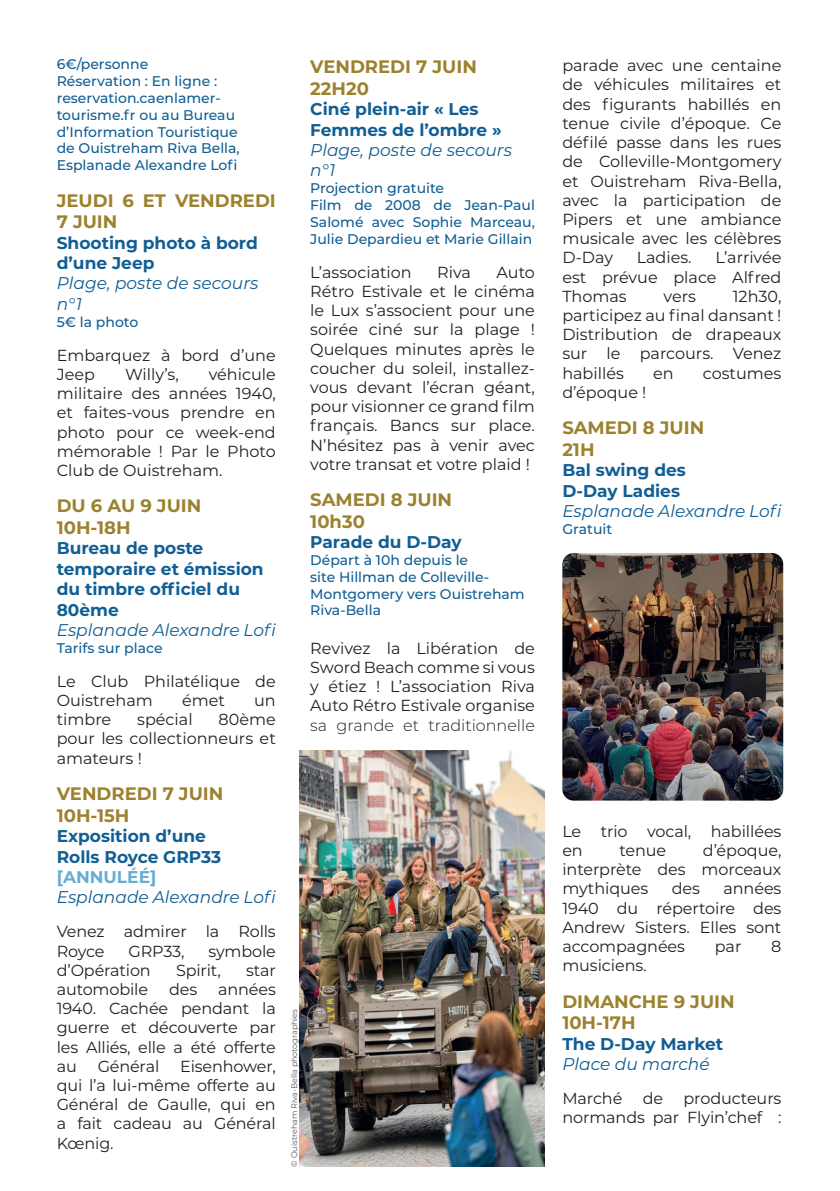
<style>
.page{position:relative;width:840px;height:1191px;background:#fff}
.page>*{position:absolute;margin:0;border:0;box-sizing:border-box;transform-origin:0 0}
.t1{font:700 18px/21.6px "Montserrat";color:#9c812e}
.t2{font:700 17px/20.4px "Montserrat";color:#105e94}
.t3{font:italic 17px/20.4px "Montserrat";color:#105e94}
.t4{font:700 17px "Montserrat";color:#66acd4}
.t5{font:16px/19.2px "Montserrat";letter-spacing:-.005em;color:#231f20;text-align:justify}
.t6{font:300 16px "Montserrat";color:#231f20}
.t7{font:500 14px/16.8px "Montserrat";color:#105e94}
.t8{font:300 8px "Montserrat";color:#231f20}
</style>
<div class="page">
<img style="left:562px;top:553px;width:220px;height:247px">
<img style="left:299px;top:751px;width:245px;height:415px">
<p class="t7" style="left:57px;top:55px;width:184px">6€/personne<br>Réservation : En ligne : reservation.caenlamer&shy;tourisme.fr ou au Bureau d’Information Touristique de Ouistreham Riva Bella,<br>Esplanade Alexandre Lofi</p>
<p class="t1" style="left:57px;top:188px;width:220px">JEUDI 6 ET VENDREDI<br>7 JUIN</p>
<p class="t2" style="left:57px;top:231px;width:202px">Shooting photo à bord d’une Jeep</p>
<p class="t3" style="left:57px;top:272px;width:203px">Plage, poste de secours n°1</p>
<p class="t7" style="left:57px;top:313px;width:83px">5€ la photo</p>
<p class="t5" style="left:57px;top:345px;width:220px">Embarquez à bord d’une<br>Jeep</p>
<p class="t5" style="left:125px;top:364px;width:55px">Willy’s,</p>
<p class="t5" style="left:57px;top:364px;width:220px;text-indent:152px">véhicule militaire des années 1940, et faites-vous prendre en photo pour ce week-end mémorable ! Par le Photo Club de Ouistreham.</p>
<p class="t1" style="left:57px;top:494px;width:146px">DU 6 AU 9 JUIN<br>10H-18H</p>
<p class="t2" style="left:57px;top:537px;width:208px">Bureau de poste temporaire et émission du timbre officiel du<br>80ème</p>
<p class="t3" style="left:57px;top:619px;width:220px">Esplanade Alexandre Lofi</p>
<p class="t7" style="left:57px;top:639px;width:107px">Tarifs sur place</p>
<p class="t5" style="left:57px;top:671px;width:220px">Le Club Philatélique de<br>Ouistreham</p>
<p class="t5" style="left:182px;top:690px;width:44px">émet</p>
<p class="t5" style="left:254px;top:690px;width:23px">un</p>
<p class="t5" style="left:57px;top:709px;width:56px">timbre</p>
<p class="t5" style="left:137px;top:709px;width:57px">spécial</p>
<p class="t5" style="left:57px;top:709px;width:220px;text-indent:162px">80ème pour les collectionneurs et amateurs !</p>
<p class="t1" style="left:57px;top:782px;width:168px">VENDREDI 7 JUIN<br>10H-15H</p>
<p class="t2" style="left:57px;top:825px;width:166px">Exposition d’une<br>Rolls Royce GRP33</p>
<p class="t4" style="left:57px;top:864px;width:101px">[ANNULÉÉ]</p>
<p class="t3" style="left:57px;top:886px;width:220px">Esplanade Alexandre Lofi</p>
<p class="t5" style="left:57px;top:921px;width:220px">Venez admirer la Rolls<br>Royce</p>
<p class="t5" style="left:128px;top:940px;width:57px">GRP33,</p>
<p class="t5" style="left:208px;top:940px;width:69px">symbole</p>
<p class="t5" style="left:57px;top:960px;width:95px">d’Opération</p>
<p class="t5" style="left:176px;top:960px;width:46px">Spirit,</p>
<p class="t5" style="left:246px;top:960px;width:31px">star</p>
<p class="t5" style="left:57px;top:979px;width:93px">automobile</p>
<p class="t5" style="left:169px;top:979px;width:30px">des</p>
<p class="t5" style="left:57px;top:979px;width:220px;text-indent:161px">années 1940. Cachée pendant la guerre et découverte par les Alliés, elle a été offerte au</p>
<p class="t5" style="left:57px;top:1056px;width:220px;text-indent:123px">Eisenhower, qui l’a lui-même offerte au Général de Gaulle, qui en a fait cadeau au Général Kœnig.</p>
<p class="t5" style="left:98px;top:1056px;width:63px">Général</p>
<p class="t1" style="left:310px;top:55px;width:168px">VENDREDI 7 JUIN<br>22H20</p>
<p class="t2" style="left:310px;top:98px;width:193px">Ciné plein-air « Les<br>Femmes de l’ombre »</p>
<p class="t3" style="left:310px;top:139px;width:203px">Plage, poste de secours n°1</p>
<p class="t7" style="left:310px;top:179px;width:226px">Projection gratuite<br>Film de 2008 de Jean-Paul<br>Salomé avec Sophie Marceau,<br>Julie Depardieu et Marie Gillain</p>
<p class="t5" style="left:310px;top:262px;width:103px">L’association</p>
<p class="t5" style="left:437px;top:262px;width:35px">Riva</p>
<p class="t5" style="left:310px;top:262px;width:226px;text-indent:186px">Auto Rétro Estivale et le cinéma le Lux s’associent pour une soirée ciné sur la plage !<br>Quelques minutes après le coucher du soleil, installez&shy;vous devant l’écran géant, pour visionner ce grand film français. Bancs sur place.<br>N’hésitez pas à venir avec votre transat et votre plaid !</p>
<p class="t1" style="left:310px;top:488px;width:143px">SAMEDI 8 JUIN<br>10h30</p>
<p class="t2" style="left:310px;top:531px;width:153px">Parade du D-Day</p>
<p class="t7" style="left:310px;top:551px;width:216px">Départ à 10h depuis le<br>site Hillman de Colleville-<br>Montgomery vers Ouistreham<br>Riva-Bella</p>
<p class="t5" style="left:310px;top:638px;width:226px">Revivez la Libération de Sword Beach comme si vous y étiez ! L’association Riva Auto Rétro Estivale organise</p>
<p class="t6" style="left:310px;top:714px;width:226px">sa grande et traditionnelle</p>
<p class="t8" style="left:288px;top:1166px;width:159px;rotate:-90deg">© Ouistreham Riva-Bella photographies</p>
<p class="t5" style="left:562px;top:55px;width:220px">parade avec une centaine de véhicules militaires et des figurants habillés en tenue civile d’époque. Ce défilé passe dans les rues de Colleville-Montgomery et Ouistreham Riva-Bella, avec la participation de Pipers et une ambiance musicale avec les célèbres D-Day</p>
<p class="t5" style="left:562px;top:247px;width:220px;text-indent:153px">L’arrivée est prévue place Alfred Thomas</p>
<p class="t5" style="left:636px;top:247px;width:56px">Ladies.</p>
<p class="t5" style="left:562px;top:286px;width:220px;text-indent:170px">12h30, participez au final dansant !<br>Distribution de drapeaux sur le parcours. Venez habillés</p>
<p class="t5" style="left:663px;top:286px;width:34px">vers</p>
<p class="t5" style="left:652px;top:363px;width:22px">en</p>
<p class="t5" style="left:702px;top:363px;width:80px">costumes</p>
<p class="t5" style="left:562px;top:382px;width:85px">d’époque !</p>
<p class="t1" style="left:562px;top:416px;width:143px">SAMEDI 8 JUIN<br>21H</p>
<p class="t2" style="left:562px;top:459px;width:125px">Bal swing des<br>D-Day Ladies</p>
<p class="t3" style="left:562px;top:500px;width:220px">Esplanade Alexandre Lofi</p>
<p class="t7" style="left:562px;top:520px;width:51px">Gratuit</p>
<p class="t5" style="left:562px;top:821px;width:220px">Le trio vocal, habillées en</p>
<p class="t5" style="left:562px;top:840px;width:220px;text-indent:140px">d’époque, interprète des morceaux mythiques</p>
<p class="t5" style="left:619px;top:840px;width:48px">tenue</p>
<p class="t5" style="left:671px;top:878px;width:30px">des</p>
<p class="t5" style="left:562px;top:878px;width:220px;text-indent:161px">années 1940 du répertoire des Andrew Sisters. Elles sont accompagnées</p>
<p class="t5" style="left:714px;top:936px;width:28px">par</p>
<p class="t5" style="left:770px;top:936px;width:12px">8</p>
<p class="t5" style="left:562px;top:955px;width:86px">musiciens.</p>
<p class="t1" style="left:562px;top:989px;width:174px">DIMANCHE 9 JUIN<br>10H-17H</p>
<p class="t2" style="left:562px;top:1032px;width:162px">The D-Day Market</p>
<p class="t3" style="left:562px;top:1053px;width:149px">Place du marché</p>
<p class="t5" style="left:562px;top:1088px;width:61px">Marché</p>
<p class="t5" style="left:642px;top:1088px;width:22px">de</p>
<p class="t5" style="left:562px;top:1088px;width:220px;text-align:right">producteurs<br>normands par Flyin’chef :</p>
</div>
